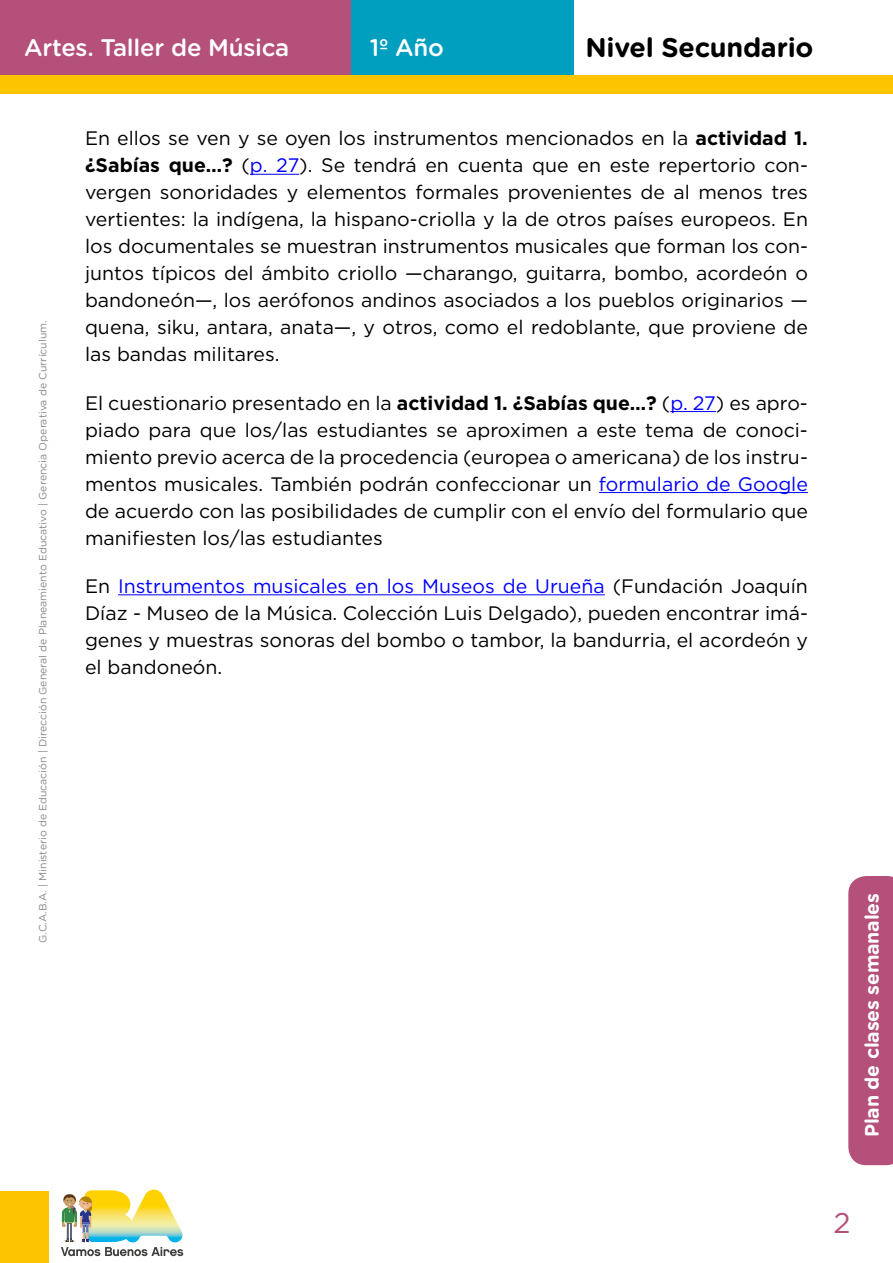
<style>
.page{position:relative;width:893px;height:1263px;background:#fff}
.page>*{position:absolute;margin:0;border:0;box-sizing:border-box;transform-origin:0 0}
.t1{font:28.5px "Gotham";color:#b4507a}
.t2{font:700 27px "Gotham Rounded";letter-spacing:-.01em;color:#000}
.t3{font:500 24px "Gotham Rounded";letter-spacing:-.01em;color:#fff}
.t4{font:19.5px/27px "Gotham";color:#000;text-align:justify}
.t5{font:700 19.5px "Gotham Rounded";letter-spacing:-.01em;color:#fff}
.t6{font:10.5px "Gotham Rounded";color:#878787}
.s1{font-weight:700}
.s2{color:#00f}
</style>
<div class="page">
<div style="left:0;top:1191px;width:48px;height:72px;background:#fdc500"></div>
<svg style="left:61px;top:1189px;width:122px;height:67px"></svg>
<div style="left:0;top:0;width:351px;height:78px;background:#b4507a"></div>
<div style="left:351px;top:0;width:223px;height:78px;background:#009fc0"></div>
<div style="left:0;top:75px;width:893px;height:19px;background:#fdc500"></div>
<svg style="left:848px;top:876px;width:45px;height:289px;background:#b6557e"></svg>
<hr style="left:250px;top:174px;width:49px;height:1px;background:#00f">
<hr style="left:670px;top:411px;width:46px;height:1px;background:#00f">
<hr style="left:599px;top:492px;width:209px;height:1px;background:#00f">
<hr style="left:118px;top:594px;width:487px;height:1px;background:#00f">
<p class="t3" style="left:24px;top:31px;width:267px">Artes. Taller de Música</p>
<p class="t3" style="left:370px;top:31px;width:76px">1º Año</p>
<h2 class="t2" style="left:585px;top:28px;width:230px">Nivel Secundario</h2>
<p class="t6" style="left:36px;top:943px;width:624px;rotate:-90deg">G.C.A.B.A. | Ministerio de Educación | Dirección General de Planeamiento Educativo | Gerencia Operativa de Currículum.</p>
<p class="t4" style="left:85px;top:124px;width:724px">En ellos se ven y se oyen los instrumentos mencionados en la <span class="s1">actividad 1. ¿Sabías que…?</span> (<span class="s2">p. 27</span>). Se tendrá en cuenta que en este repertorio con&shy;vergen sonoridades y elementos formales provenientes de al menos tres vertientes: la indígena, la hispano-criolla y la de otros países europeos. En los documentales se muestran instrumentos musicales que forman los con&shy;juntos típicos del ámbito criollo —charango, guitarra, bombo, acordeón o bandoneón—, los aerófonos andinos asociados a los pueblos originarios — quena, siku, antara, anata—, y otros, como el redoblante, que proviene de las bandas militares.</p>
<p class="t4" style="left:85px;top:389px;width:724px">El cuestionario presentado en la <span class="s1">actividad 1. ¿Sabías que…?</span> (<span class="s2">p. 27</span>) es apro&shy;piado para que los/las estudiantes se aproximen a este tema de conoci&shy;miento previo acerca de la procedencia (europea o americana) de los instru&shy;mentos musicales. También podrán confeccionar un <span class="s2">formulario de Google </span>de acuerdo con las posibilidades de cumplir con el envío del formulario que manifiesten los/las estudiantes</p>
<p class="t4" style="left:85px;top:572px;width:724px">En <span class="s2">Instrumentos musicales en los Museos de Urueña</span> (Fundación Joaquín Díaz - Museo de la Música. Colección Luis Delgado), pueden encontrar imá&shy;genes y muestras sonoras del bombo o tambor, la bandurria, el acordeón y el bandoneón.</p>
<p class="t5" style="left:858px;top:1137px;width:246px;rotate:-90deg">Plan de clases semanales</p>
<h1 class="t1" style="left:833px;top:1204px;width:19px">2</h1>
</div>
